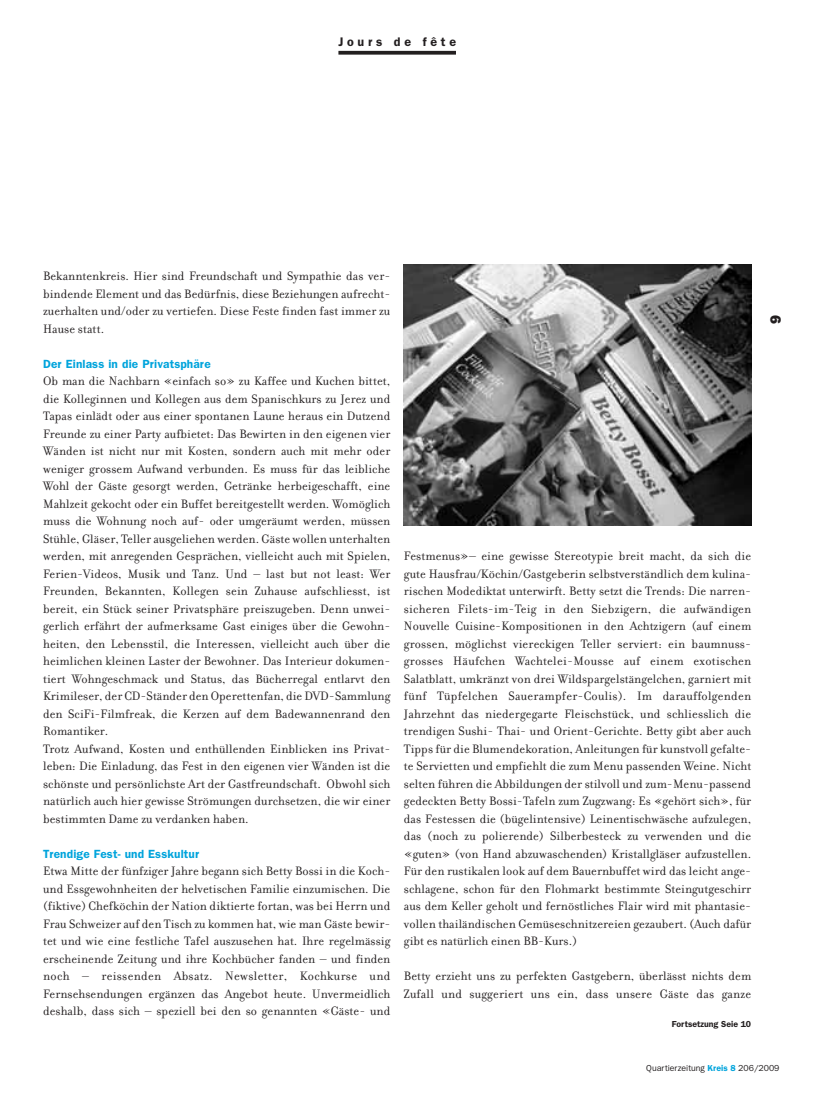
<style>
.page{position:relative;width:815px;height:1106px;background:#fff}
.page>*{position:absolute;margin:0;border:0;box-sizing:border-box;transform-origin:0 0}
.t1{font:800 15px "Franklin Gothic";color:#231f20}
.t2{font:13.12px/17.5px "Filosofia";letter-spacing:.005em;color:#231f20;text-align:justify}
.t3{font:600 12.5px "Franklin Gothic";letter-spacing:.3em;color:#231f20}
.t4{font:600 11.88px "Franklin Gothic";letter-spacing:.01em;color:#00a4dc}
.t5{font:8.75px "Franklin Gothic";color:#231f20}
.t6{font:600 8.75px "Franklin Gothic";color:#231f20}
.s1{font-weight:600;color:#00a4dc}
</style>
<div class="page">
<img style="left:404px;top:265px;width:347px;height:260px">
<svg style="left:338px;top:51px;width:118px;height:4px"></svg>
<p class="t3" style="left:338px;top:37px;width:119px">Jours de fête</p>
<p class="t2" style="left:43px;top:269px;width:349px">Bekanntenkreis. Hier sind Freundschaft und Sympathie das ver&shy;bindende Element und das Bedürfnis, diese Beziehungen aufrecht&shy;zuerhalten und/oder zu vertiefen. Diese Feste finden fast immer zu Hause statt.</p>
<p class="t4" style="left:43px;top:359px;width:169px">Der Einlass in die Privatsphäre</p>
<p class="t2" style="left:43px;top:374px;width:349px;text-align:left">Ob man die Nachbarn «einfach so» zu Kaffee und Kuchen bittet, die Kolleginnen und Kollegen aus dem Spanischkurs zu Jerez und Tapas einlädt oder aus einer spontanen Laune heraus ein Dutzend Freunde zu einer Party aufbietet: Das Bewirten in den eigenen vier Wänden ist nicht nur mit Kosten, sondern auch mit mehr oder weniger grossem Aufwand verbunden. Es muss für das leibliche Wohl der Gäste gesorgt werden, Getränke herbeigeschafft, eine Mahlzeit gekocht oder ein Buffet bereitgestellt werden. Womöglich muss die Wohnung noch auf- oder umgeräumt werden, müssen Stühle, Gläser, Teller ausgeliehen werden. Gäste wollen unterhalten werden, mit anregenden Gesprächen, vielleicht auch mit Spielen, Ferien-Videos, Musik und Tanz. Und – last but not least: Wer Freunden, Bekannten, Kollegen sein Zuhause aufschliesst, ist bereit, ein Stück seiner Privatsphäre preiszugeben. Denn unwei&shy;gerlich erfährt der aufmerksame Gast einiges über die Gewohn&shy;heiten, den Lebensstil, die Interessen, vielleicht auch über die heimlichen kleinen Laster der Bewohner. Das Interieur dokumen&shy;tiert Wohngeschmack und Status, das Bücherregal entlarvt den Krimileser, der CD-Ständer den Operettenfan, die DVD-Sammlung den SciFi-Filmfreak, die Kerzen auf dem Badewannenrand den Romantiker.<br>Trotz Aufwand, Kosten und enthüllenden Einblicken ins Privat&shy;leben: Die Einladung, das Fest in den eigenen vier Wänden ist die schönste und persönlichste Art der Gastfreundschaft. Obwohl sich natürlich auch hier gewisse Strömungen durchsetzen, die wir einer bestimmten Dame zu verdanken haben.</p>
<p class="t4" style="left:43px;top:849px;width:158px">Trendige Fest- und Esskultur</p>
<p class="t2" style="left:43px;top:864px;width:349px">Etwa Mitte der fünfziger Jahre begann sich Betty Bossi in die Koch&shy;und Essgewohnheiten der helvetischen Familie einzumischen. Die (fiktive) Chefköchin der Nation diktierte fortan, was bei Herrn und Frau Schweizer auf den Tisch zu kommen hat, wie man Gäste bewir&shy;tet und wie eine festliche Tafel auszusehen hat. Ihre regelmässig erscheinende Zeitung und ihre Kochbücher fanden – und finden noch – reissenden Absatz. Newsletter, Kochkurse und Fernsehsendungen ergänzen das Angebot heute. Unvermeidlich deshalb, dass sich – speziell bei den so genannten «Gäste- und</p>
<p class="t2" style="left:404px;top:549px;width:349px">Festmenus»– eine gewisse Stereotypie breit macht, da sich die gute Hausfrau/Köchin/Gastgeberin selbstverständlich dem kulina&shy;rischen Modediktat unterwirft. Betty setzt die Trends: Die narren&shy;sicheren Filets-im-Teig in den Siebzigern, die aufwändigen Nouvelle Cuisine-Kompositionen in den Achtzigern (auf einem grossen, möglichst viereckigen Teller serviert: ein baumnuss&shy;grosses Häufchen Wachtelei-Mousse auf einem exotischen Salatblatt, umkränzt von drei Wildspargelstängelchen, garniert mit fünf Tüpfelchen Sauerampfer-Coulis). Im darauffolgenden Jahrzehnt das niedergegarte Fleischstück, und schliesslich die trendigen Sushi- Thai- und Orient-Gerichte. Betty gibt aber auch Tipps für die Blumendekoration, Anleitungen für kunstvoll gefalte&shy;te Servietten und empfiehlt die zum Menu passenden Weine. Nicht selten führen die Abbildungen der stilvoll und zum-Menu-passend gedeckten Betty Bossi-Tafeln zum Zugzwang: Es «gehört sich», für das Festessen die (bügelintensive) Leinentischwäsche aufzulegen, das (noch zu polierende) Silberbesteck zu verwenden und die «guten» (von Hand abzuwaschenden) Kristallgläser aufzustellen.<br>Für den rustikalen look auf dem Bauernbuffet wird das leicht ange&shy;schlagene, schon für den Flohmarkt bestimmte Steingutgeschirr aus dem Keller geholt und fernöstliches Flair wird mit phantasie&shy;vollen thailändischen Gemüseschnitzereien gezaubert. (Auch dafür gibt es natürlich einen BB-Kurs.)</p>
<p class="t2" style="left:404px;top:969px;width:349px">Betty erzieht uns zu perfekten Gastgebern, überlässt nichts dem<br>Zufall und suggeriert uns ein, dass unsere Gäste das ganze</p>
<p class="t6" style="left:672px;top:1020px;width:81px">Fortsetzung Seie 10</p>
<p class="t1" style="left:770px;top:324px;width:11px;rotate:-90deg">9</p>
<p class="t5" style="left:646px;top:1064px;width:135px">Quartierzeitung <span class="s1">Kreis 8</span> 206/2009</p>
</div>
